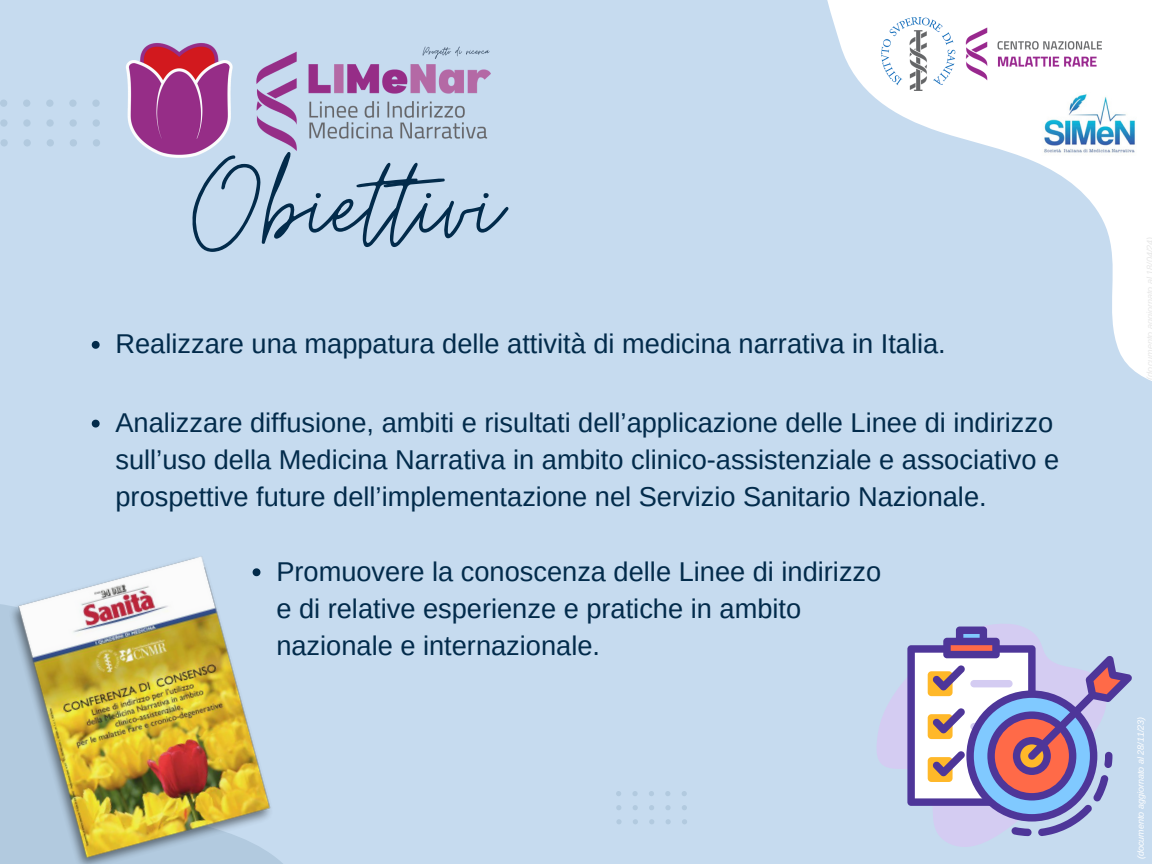
<style>
.page{position:relative;width:1152px;height:864px;background:#c6dbef}
.page>*{position:absolute;margin:0;border:0;box-sizing:border-box;transform-origin:0 0}
.t1{font:135.15px "Moon Time";color:#022b4b}
.t2{font:27.15px/37.2px "Arimo";color:#022b4b}
.t3{font:italic 9px "Arimo";color:#fff}
</style>
<div class="page">
<div style="left:0;top:100px;width:7px;height:7px;background:#b2cadf;border-radius:50%"></div>
<div style="left:23px;top:100px;width:7px;height:7px;background:#b2cadf;border-radius:50%"></div>
<div style="left:46px;top:100px;width:8px;height:7px;background:#b2cadf;border-radius:50%"></div>
<div style="left:69px;top:100px;width:8px;height:7px;background:#b2cadf;border-radius:50%"></div>
<div style="left:92px;top:100px;width:8px;height:7px;background:#b2cadf;border-radius:50%"></div>
<div style="left:0;top:119px;width:8px;height:8px;background:#b2cadf;border-radius:50%"></div>
<div style="left:0;top:139px;width:8px;height:8px;background:#b2cadf;border-radius:50%"></div>
<div style="left:23px;top:119px;width:8px;height:8px;background:#b2cadf;border-radius:50%"></div>
<div style="left:46px;top:119px;width:8px;height:8px;background:#b2cadf;border-radius:50%"></div>
<div style="left:70px;top:119px;width:7px;height:8px;background:#b2cadf;border-radius:50%"></div>
<div style="left:93px;top:119px;width:7px;height:8px;background:#b2cadf;border-radius:50%"></div>
<div style="left:24px;top:139px;width:7px;height:8px;background:#b2cadf;border-radius:50%"></div>
<div style="left:47px;top:139px;width:7px;height:8px;background:#b2cadf;border-radius:50%"></div>
<div style="left:70px;top:139px;width:7px;height:8px;background:#b2cadf;border-radius:50%"></div>
<div style="left:93px;top:139px;width:7px;height:8px;background:#b2cadf;border-radius:50%"></div>
<svg style="left:616px;top:791px;width:5px;height:5px"></svg>
<svg style="left:632px;top:791px;width:6px;height:5px"></svg>
<svg style="left:649px;top:791px;width:5px;height:5px"></svg>
<svg style="left:665px;top:791px;width:5px;height:5px"></svg>
<svg style="left:682px;top:791px;width:5px;height:5px"></svg>
<svg style="left:616px;top:805px;width:5px;height:5px"></svg>
<svg style="left:616px;top:819px;width:6px;height:5px"></svg>
<svg style="left:633px;top:805px;width:5px;height:5px"></svg>
<svg style="left:649px;top:805px;width:5px;height:5px"></svg>
<svg style="left:665px;top:805px;width:6px;height:5px"></svg>
<svg style="left:682px;top:805px;width:5px;height:5px"></svg>
<svg style="left:633px;top:819px;width:5px;height:5px"></svg>
<svg style="left:649px;top:819px;width:5px;height:5px"></svg>
<svg style="left:666px;top:819px;width:5px;height:5px"></svg>
<svg style="left:682px;top:819px;width:5px;height:5px"></svg>
<svg style="left:877px;top:624px;width:151px;height:223px"></svg>
<svg style="left:907px;top:627px;width:225px;height:209px"></svg>
<img style="left:0;top:556px;width:283px;height:308px">
<svg style="left:92px;top:341px;width:8px;height:8px"></svg>
<svg style="left:92px;top:420px;width:8px;height:8px"></svg>
<svg style="left:253px;top:568px;width:7px;height:8px"></svg>
<svg style="left:828px;top:0;width:324px;height:381px"></svg>
<img style="left:881px;top:18px;width:221px;height:73px">
<img style="left:1033px;top:92px;width:112px;height:66px">
<img style="left:126px;top:43px;width:365px;height:115px">
<p class="t1" style="left:193px;top:123px;width:311px">Obiettivi</p>
<p class="t2" style="left:115px;top:325px;width:832px">Realizzare una mappatura delle attività di medicina narrativa in Italia.</p>
<p class="t2" style="left:115px;top:404px;width:945px">Analizzare diffusione, ambiti e risultati dell’applicazione delle Linee di indirizzo sull’uso della Medicina Narrativa in ambito clinico-assistenziale e associativo e prospettive future dell’implementazione nel Servizio Sanitario Nazionale.</p>
<p class="t2" style="left:276px;top:553px;width:607px">Promuovere la conoscenza delle Linee di indirizzo e di relative esperienze e pratiche in ambito nazionale e internazionale.</p>
<p class="t3" style="left:1136px;top:859px;width:144px;rotate:-90deg">(documento aggiornato al 28/11/23)</p>
</div>
